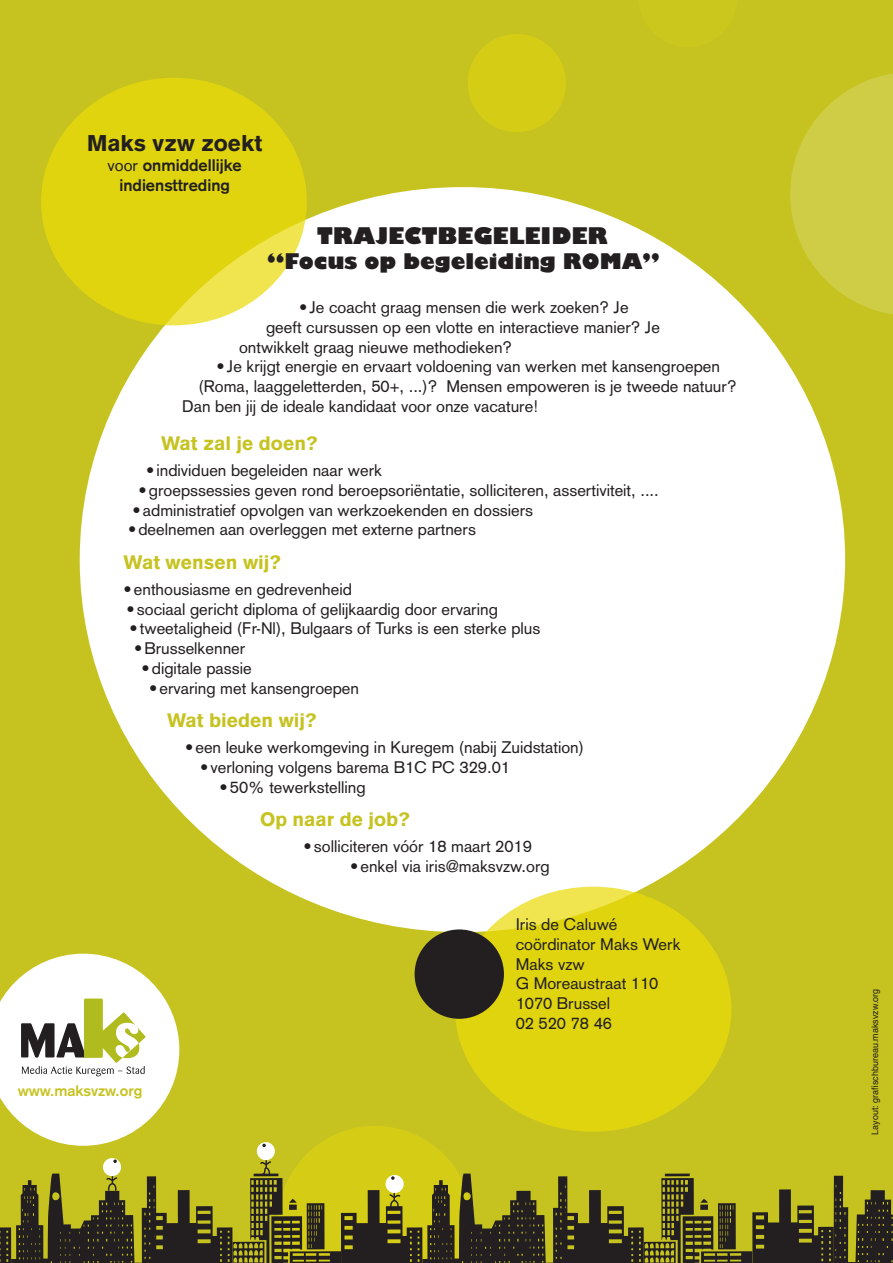
<style>
.page{position:relative;width:893px;height:1263px;background:#c6c321}
.page>*{position:absolute;margin:0;border:0;box-sizing:border-box;transform-origin:0 0}
.functie_titel{font:800 22.5px "Gill Sans Std";color:#231f20}
.t1{font:900 22.35px "Akzidenz Grotesk";color:#231f20}
.functie_titel-2{font:800 21px "Gill Sans";color:#231f20}
.ondertitel{font:900 19.2px "Akzidenz Grotesk";color:#c6c321}
.lijst_links{font:16.5px/19.8px "Akzidenz Grotesk";color:#231f20;text-align:center}
.t2{font:700 16.5px/19.8px "Akzidenz Grotesk";color:#231f20;text-align:center}
.t3{font:700 15px "Akzidenz Grotesk";color:#c6c321}
.t4{font:9px "Helvetica";color:#231f20}
.s1{font-weight:400}
.s2{font-family:"Gill Sans Std"}
</style>
<div class="page">
<div style="left:80px;top:187px;width:765px;height:745px;background:#fff;border-radius:50%"></div>
<svg style="left:41px;top:78px;width:266px;height:247px;background:#e0d514"></svg>
<div style="left:468px;top:34px;width:98px;height:98px;background:#d5cd15;border-radius:50%"></div>
<svg style="left:790px;top:73px;width:103px;height:242px"></svg>
<svg style="left:455px;top:887px;width:276px;height:245px;background:#e3d81e"></svg>
<div style="left:415px;top:929px;width:89px;height:90px;background:#231f20;border-radius:50%"></div>
<svg style="left:0;top:954px;width:893px;height:309px"></svg>
<p class="t1" style="left:87px;top:130px;width:177px">Maks vzw zoekt</p>
<p class="t2" style="left:108px;top:155px;width:136px"><span class="s1">voor</span> onmiddellijke indiensttreding</p>
<p class="functie_titel" style="left:317px;top:221px;width:292px">TRAJECTBEGELEIDER</p>
<p class="functie_titel-2" style="left:267px;top:245px;width:394px"><span class="s2">“</span>Focus op begeleiding ROMA<span class="s2">”</span></p>
<p class="lijst_links" style="left:299px;top:297px;width:331px">• Je coacht graag mensen die werk zoeken? Je</p>
<p class="lijst_links" style="left:266px;top:317px;width:395px">geeft cursussen op een vlotte en interactieve manier? Je</p>
<p class="lijst_links" style="left:239px;top:337px;width:274px">ontwikkelt graag nieuwe methodieken?</p>
<p class="lijst_links" style="left:199px;top:357px;width:539px">• Je krijgt energie en ervaart voldoening van werken met kansengroepen (Roma, laaggeletterden, 50+, ...)? Mensen empoweren is je tweede natuur?</p>
<p class="lijst_links" style="left:182px;top:396px;width:358px">Dan ben jij de ideale kandidaat voor onze vacature!</p>
<p class="ondertitel" style="left:161px;top:432px;width:158px">Wat zal je doen?</p>
<p class="lijst_links" style="left:146px;top:460px;width:237px">• individuen begeleiden naar werk</p>
<p class="lijst_links" style="left:139px;top:480px;width:522px">• groepssessies geven rond beroepsoriëntatie, solliciteren, assertiviteit, ....</p>
<p class="lijst_links" style="left:133px;top:500px;width:402px">• administratief opvolgen van werkzoekenden en dossiers</p>
<p class="lijst_links" style="left:128px;top:520px;width:349px">• deelnemen aan overleggen met externe partners</p>
<p class="ondertitel" style="left:124px;top:550px;width:159px">Wat wensen wij?</p>
<p class="lijst_links" style="left:124px;top:579px;width:230px">• enthousiasme en gedrevenheid</p>
<p class="lijst_links" style="left:127px;top:599px;width:373px">• sociaal gericht diploma of gelijkaardig door ervaring</p>
<p class="lijst_links" style="left:130px;top:619px;width:412px">• tweetaligheid (Fr-Nl), Bulgaars of Turks is een sterke plus</p>
<p class="lijst_links" style="left:134px;top:638px;width:113px">• Brusselkenner</p>
<p class="lijst_links" style="left:142px;top:658px;width:111px">• digitale passie</p>
<p class="lijst_links" style="left:149px;top:678px;width:211px">• ervaring met kansengroepen</p>
<p class="ondertitel" style="left:167px;top:709px;width:151px">Wat bieden wij?</p>
<p class="lijst_links" style="left:185px;top:737px;width:400px">• een leuke werkomgeving in Kuregem (nabij Zuidstation)</p>
<p class="lijst_links" style="left:200px;top:757px;width:311px">• verloning volgens barema B1C PC 329.01</p>
<p class="lijst_links" style="left:220px;top:777px;width:148px">• 50% tewerkstelling</p>
<p class="ondertitel" style="left:260px;top:808px;width:151px">Op naar de job?</p>
<p class="lijst_links" style="left:304px;top:836px;width:230px">• solliciteren vóór 18 maart 2019</p>
<p class="lijst_links" style="left:350px;top:856px;width:201px">• enkel via iris@maksvzw.org</p>
<p class="t3" style="left:18px;top:1082px;width:126px">www.maksvzw.org</p>
<p class="lijst_links" style="left:516px;top:914px;width:103px">Iris de Caluwé</p>
<p class="lijst_links" style="left:516px;top:934px;width:166px">coördinator Maks Werk</p>
<p class="lijst_links" style="left:516px;top:954px;width:71px">Maks vzw</p>
<p class="lijst_links" style="left:516px;top:974px;width:144px">G Moreaustraat 110</p>
<p class="lijst_links" style="left:516px;top:993px;width:96px">1070 Brussel</p>
<p class="lijst_links" style="left:516px;top:1013px;width:98px">02 520 78 46</p>
<p class="t4" style="left:868px;top:1135px;width:148px;rotate:-90deg">Layout: grafschbureau.maksvzw.org</p>
</div>
